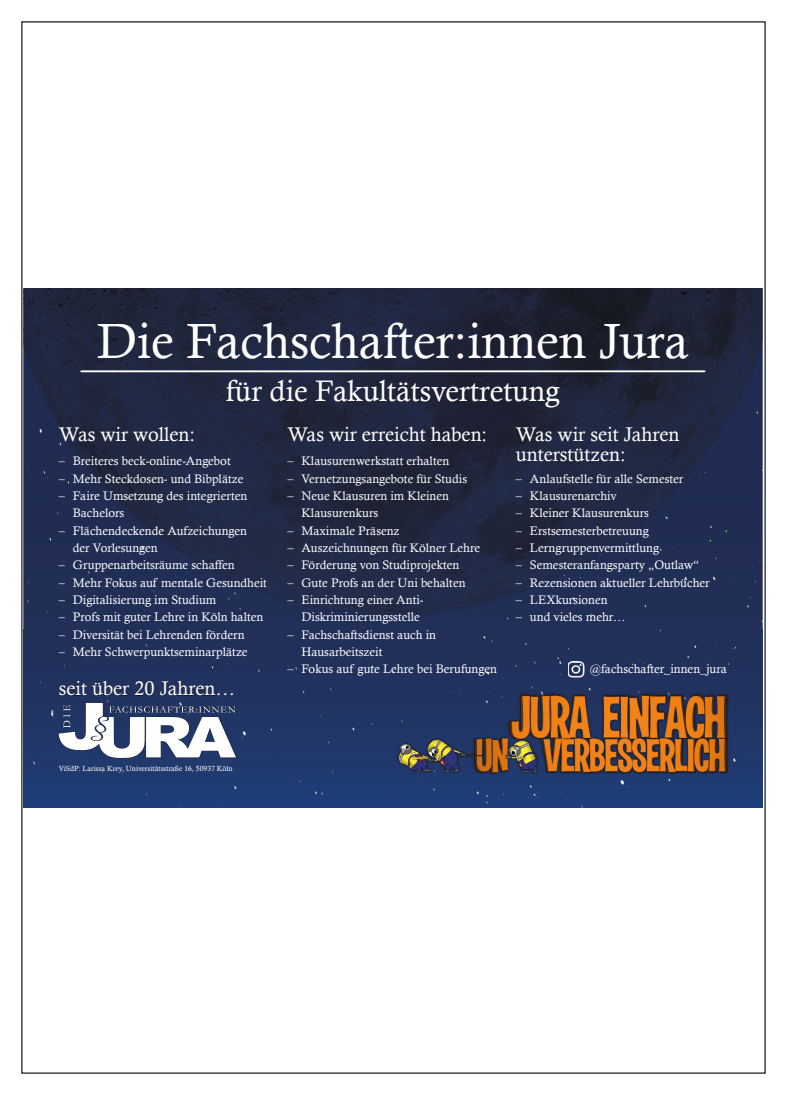
<style>
.page{position:relative;width:787px;height:1095px;background:#fff}
.page>*{position:absolute;margin:0;border:0;box-sizing:border-box;transform-origin:0 0}
.t1{font:49.5px "Calisto";color:#fff}
.t2{font:29.75px "Calisto";color:#fff}
.t3{font:19.75px/19.8px "Calisto";color:#fff}
.t4{font:12.38px/17.4px "Calisto";color:#fff}
.t5{font:7.38px "Calisto";color:#fff}
</style>
<div class="page">
<img style="left:24px;top:288px;width:738px;height:519px">
<hr style="left:81px;top:370px;width:623px;height:2px;background:#fff">
<img style="left:395px;top:691px;width:335px;height:85px">
<img style="left:459px;top:693px;width:269px;height:81px">
<img style="left:505px;top:739px;width:32px;height:33px">
<img style="left:398px;top:738px;width:67px;height:34px">
<img style="left:568px;top:661px;width:16px;height:17px">
<svg style="left:59px;top:703px;width:177px;height:55px"></svg>
<img style="left:59px;top:681px;width:174px;height:15px">
<h1 class="t1" style="left:97px;top:313px;width:593px">Die Fachschafter:innen Jura</h1>
<h2 class="t2" style="left:226px;top:374px;width:335px">für die Fakultätsvertretung</h2>
<h3 class="t3" style="left:59px;top:425px;width:138px">Was wir wollen:</h3>
<h3 class="t3" style="left:287px;top:425px;width:201px">Was wir erreicht haben:</h3>
<h3 class="t3" style="left:516px;top:425px;width:165px">Was wir seit Jahren unterstützen:</h3>
<p class="t4" style="left:59px;top:452px;width:173px">– Breiteres beck-online-Angebot</p>
<p class="t4" style="left:59px;top:470px;width:186px">– Mehr Steckdosen- und Bibplätze</p>
<p class="t4" style="left:73px;top:487px;width:176px;text-indent:-14px">– Faire Umsetzung des integrierten<br>Bachelors</p>
<p class="t4" style="left:73px;top:522px;width:176px;text-indent:-14px">– Flächendeckende Aufzeichungen der Vorlesungen</p>
<p class="t4" style="left:59px;top:556px;width:177px">– Gruppenarbeitsräume schaffen</p>
<p class="t4" style="left:59px;top:574px;width:210px">– Mehr Fokus auf mentale Gesundheit</p>
<p class="t4" style="left:59px;top:591px;width:159px">– Digitalisierung im Studium</p>
<p class="t4" style="left:59px;top:608px;width:206px">– Profs mit guter Lehre in Köln halten</p>
<p class="t4" style="left:59px;top:626px;width:187px">– Diversität bei Lehrenden fördern</p>
<p class="t4" style="left:59px;top:643px;width:190px">– Mehr Schwerpunktseminarplätze</p>
<p class="t4" style="left:287px;top:452px;width:163px">– Klausurenwerkstatt erhalten</p>
<p class="t4" style="left:287px;top:470px;width:181px">– Vernetzungsangebote für Studis</p>
<p class="t4" style="left:301px;top:487px;width:149px;text-indent:-14px">– Neue Klausuren im Kleinen<br>Klausurenkurs</p>
<p class="t4" style="left:287px;top:522px;width:114px">– Maximale Präsenz</p>
<p class="t4" style="left:287px;top:539px;width:194px">– Auszeichnungen für Kölner Lehre</p>
<p class="t4" style="left:287px;top:556px;width:173px">– Förderung von Studiprojekten</p>
<p class="t4" style="left:287px;top:574px;width:180px">– Gute Profs an der Uni behalten</p>
<p class="t4" style="left:287px;top:591px;width:138px;text-align:right">– Einrichtung einer Anti-<br>Diskriminierungsstelle</p>
<p class="t4" style="left:301px;top:626px;width:136px;text-indent:-14px">– Fachschaftsdienst auch in<br>Hausarbeitszeit</p>
<p class="t4" style="left:287px;top:660px;width:211px">– Fokus auf gute Lehre bei Berufungen</p>
<p class="t4" style="left:516px;top:470px;width:169px">– Anlaufstelle für alle Semester</p>
<p class="t4" style="left:516px;top:487px;width:102px">– Klausurenarchiv</p>
<p class="t4" style="left:516px;top:504px;width:134px">– Kleiner Klausurenkurs</p>
<p class="t4" style="left:516px;top:522px;width:134px">– Erstsemesterbetreuung</p>
<p class="t4" style="left:516px;top:539px;width:145px">– Lerngruppenvermittlung</p>
<p class="t4" style="left:516px;top:556px;width:185px">– Semesteranfangsparty „Outlaw“</p>
<p class="t4" style="left:516px;top:574px;width:195px">– Rezensionen aktueller Lehrbücher</p>
<p class="t4" style="left:516px;top:591px;width:93px">– LEXkursionen</p>
<p class="t4" style="left:516px;top:608px;width:111px">– und vieles mehr…</p>
<p class="t4" style="left:590px;top:660px;width:139px">@fachschafter_innen_jura</p>
<h3 class="t3" style="left:59px;top:678px;width:178px">seit über 20 Jahren…</h3>
<p class="t5" style="left:59px;top:764px;width:175px">ViSdP: Larissa Krey, Universitätsstraße 16, 50937 Köln</p>
</div>
